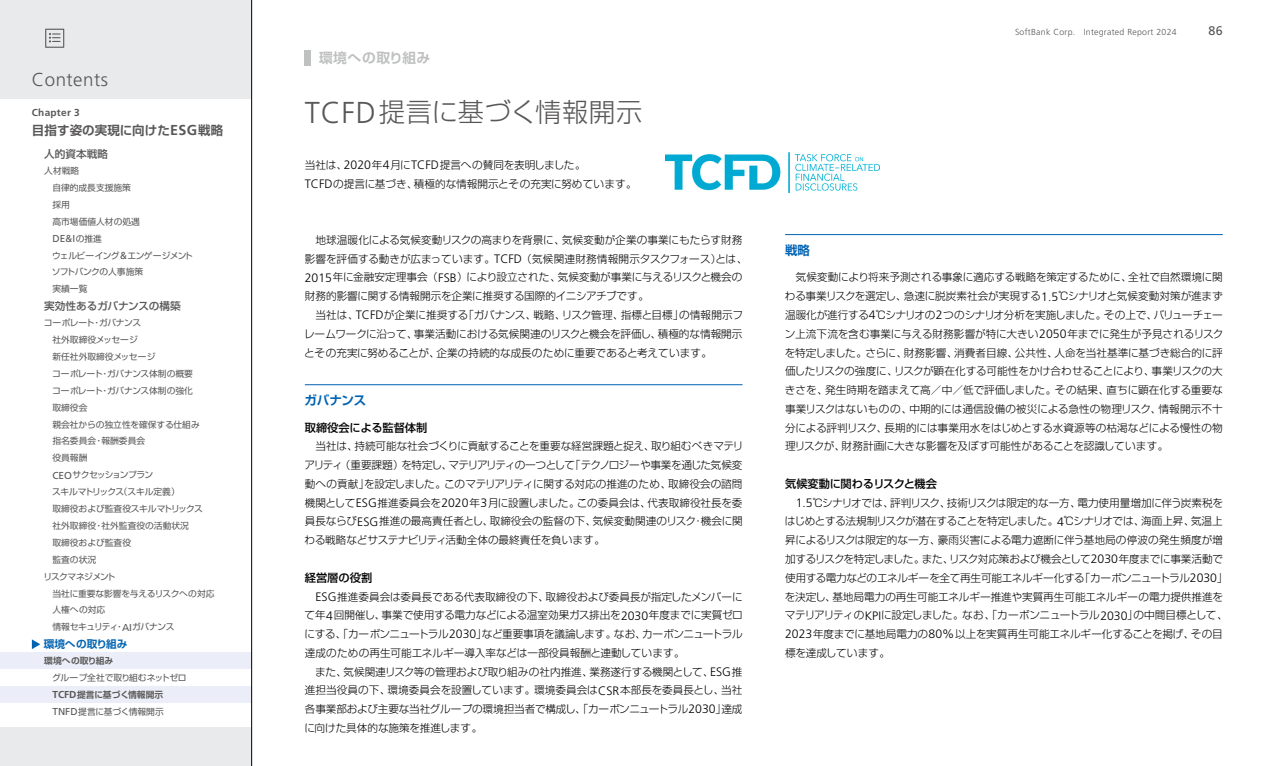
<style>
.page{position:relative;width:1276px;height:766px;background:#fff}
.page>*{position:absolute;margin:0;border:0;box-sizing:border-box;transform-origin:0 0}
.t1{font:300 26.25px "Shin Go Pr 6";letter-spacing:.02em;color:#595757}
.t2{font:300 18.62px "Frutiger LT Pro";letter-spacing:.025em;color:#595757}
.t3{font:700 13.75px "Shin Go Pr 6 De";letter-spacing:.03em;color:#bfc0c0}
.t4{font:700 12.5px "Shin Go Pr 6 De";letter-spacing:.01em;color:#595757}
.t5{font:700 12.5px "Shin Go Pr 6 De";letter-spacing:-.01em;color:#0063b2}
.t6{font:12.5px "Frutiger LT Pro";color:#595757}
.t7{font:500 11.25px "Shin Go Pr 6";color:#000}
.t8{font:500 11.25px "Shin Go Pr 6";letter-spacing:-.03em;color:#000}
.t9{font:300 10.62px/18.8px "Shin Go Pr 6";letter-spacing:-.01em;color:#000;text-align:justify}
.t10{font:500 10.62px "Shin Go Pr 6";color:#595757}
.t11{font:700 10.62px "Shin Go Pr 6 De";color:#0063b2}
.t12{font:700 10.12px "Frutiger LT Pro";letter-spacing:.025em;color:#595757}
.t13{font:10.12px "Frutiger LT Pro";color:#595757}
.t14{font:8.75px/16.9px "Shin Go Pr 6";letter-spacing:-.005em;color:#595757}
.t15{font:8.75px/16.9px "Shin Go Pr 6";letter-spacing:-.05em;color:#595757}
.t16{font:300 8.75px "Frutiger LT Pro";letter-spacing:.03em;color:#595757}
.t17{font:8.75px "Shin Go Pr 6";letter-spacing:-.07em;color:#595757}
.t18{font:700 8.75px "Shin Go Pr 6 De";color:#595757}
.t19{font:8.75px "Shin Go Pr 6";letter-spacing:-.025em;color:#595757}
.t20{font:8.75px "Shin Go Pr 6";letter-spacing:-.035em;color:#595757}
.t21{font:8.75px "Shin Go Pr 6";letter-spacing:-.045em;color:#595757}
.s1{font-family:"Frutiger LT Pro";font-size:14.38px}
.s2{font-family:"Shin Go Pr 6";font-size:8.75px}
.s3{font-family:"Frutiger LT Pro";font-size:10.12px}
.s4{font-family:"Frutiger LT Pro";font-size:30.12px}
.s5{font-family:"Frutiger LT Pro";font-size:12.25px}
</style>
<div class="page">
<img style="left:665px;top:153px;width:214px;height:39px">
<hr style="left:305px;top:384px;width:437px;height:1px;background:#0063b2">
<hr style="left:785px;top:234px;width:437px;height:1px;background:#0063b2">
<div style="left:0;top:0;width:252px;height:765px;background:#e9eaeb"></div>
<div style="left:0;top:99px;width:252px;height:627px;background:#fff"></div>
<svg style="left:45px;top:29px;width:19px;height:19px"></svg>
<div style="left:0;top:686px;width:252px;height:16px;background:#ebeef8"></div>
<svg style="left:32px;top:639px;width:8px;height:10px"></svg>
<div style="left:305px;top:50px;width:6px;height:16px;background:#bfc0c0"></div>
<div style="left:0;top:652px;width:252px;height:17px;background:#ebeef8"></div>
<hr style="left:251px;top:0;width:1px;height:765px;background:#000">
<h2 class="t2" style="left:32px;top:68px;width:78px">Contents</h2>
<p class="t12" style="left:32px;top:106px;width:49px">Chapter 3</p>
<p class="t4" style="left:32px;top:120px;width:193px">目指す姿の実現に向けた<span class="s1">ESG</span>戦略</p>
<p class="t10" style="left:44px;top:145px;width:65px">人的資本戦略</p>
<p class="t14" style="left:52px;top:162px;width:89px;text-indent:-8px">人材戦略<br>自律的成長支援施策採用<br>高市場価値人材の処遇</p>
<p class="t13" style="left:52px;top:232px;width:51px">DE&amp;I<span class="s2">の推進</span></p>
<p class="t15" style="left:52px;top:246px;width:143px">ウェルビーイング<span class="s3">&amp;</span>エンゲージメントソフトバンクの人事施策<br>実績一覧</p>
<p class="t10" style="left:44px;top:297px;width:138px">実効性あるガバナンスの構築</p>
<p class="t21" style="left:44px;top:315px;width:99px">コーポレート・ガバナンス</p>
<p class="t14" style="left:52px;top:330px;width:87px">社外取締役メッセージ</p>
<p class="t14" style="left:52px;top:347px;width:104px">新任社外取締役メッセージ</p>
<p class="t14" style="left:52px;top:364px;width:142px">コーポレート・ガバナンス体制の概要</p>
<p class="t14" style="left:52px;top:381px;width:142px">コーポレート・ガバナンス体制の強化</p>
<p class="t14" style="left:52px;top:398px;width:36px">取締役会</p>
<p class="t14" style="left:52px;top:415px;width:149px">親会社からの独立性を確保する仕組み</p>
<p class="t14" style="left:52px;top:432px;width:94px">指名委員会・報酬委員会</p>
<p class="t14" style="left:52px;top:449px;width:36px">役員報酬</p>
<p class="t17" style="left:52px;top:467px;width:102px"><span class="s3">CEO</span>サクセッションプラン</p>
<p class="t20" style="left:52px;top:484px;width:129px">スキルマトリックス（スキル定義）</p>
<p class="t14" style="left:52px;top:499px;width:152px">取締役および監査役スキルマトリックス</p>
<p class="t14" style="left:52px;top:516px;width:138px">社外取締役・社外監査役の活動状況</p>
<p class="t14" style="left:52px;top:533px;width:80px">取締役および監査役</p>
<p class="t14" style="left:52px;top:550px;width:45px">監査の状況</p>
<p class="t17" style="left:43px;top:569px;width:74px">リスクマネジメント</p>
<p class="t19" style="left:52px;top:586px;width:164px">当社に重要な影響を与えるリスクへの対応</p>
<p class="t14" style="left:52px;top:601px;width:54px">人権への対応</p>
<p class="t15" style="left:52px;top:617px;width:123px">情報セキュリティ・<span class="s3">AI</span>ガバナンス</p>
<p class="t11" style="left:44px;top:635px;width:85px">環境への取り組み</p>
<p class="t18" style="left:44px;top:653px;width:70px">環境への取り組み</p>
<p class="t14" style="left:52px;top:668px;width:136px">グループ全社で取り組むネットゼロ</p>
<p class="t14" style="left:52px;top:702px;width:113px"><span class="s3">TNFD</span>提言に基づく情報開示</p>
<p class="t18" style="left:52px;top:687px;width:112px"><span class="s3">TCFD</span>提言に基づく情報開示</p>
<p class="t3" style="left:319px;top:46px;width:113px">環境への取り組み</p>
<h1 class="t1" style="left:305px;top:91px;width:339px"><span class="s4">TCFD</span>提言に基づく情報開示</h1>
<p class="t9" style="left:305px;top:154px;width:333px">当社は、<span class="s5">2020</span>年<span class="s5">4</span>月に<span class="s5">TCFD</span>提言への賛同を表明しました。<br><span class="s5">TCFD</span>の提言に基づき、積極的な情報開示とその充実に努めています。</p>
<p class="t9" style="left:305px;top:229px;width:444px;text-align:left;text-indent:11px">地球温暖化による気候変動リスクの高まりを背景に、気候変動が企業の事業にもたらす財務影響を評価する動きが広まっています。<span class="s5">TCFD</span> （気候関連財務情報開示タスクフォース）とは、<span class="s5">2015</span>年に金融安定理事会（<span class="s5">FSB</span>）により設立された、気候変動が事業に与えるリスクと機会の財務的影響に関する情報開示を企業に推奨する国際的イニシアチブです。</p>
<p class="t9" style="left:304px;top:304px;width:440px;text-indent:11px">当社は、<span class="s5">TCFD</span>が企業に推奨する「ガバナンス、戦略、リスク管理、指標と目標」の情報開示フレームワークに沿って、事業活動における気候関連のリスクと機会を評価し、積極的な情報開示とその充実に努めることが、企業の持続的な成長のために重要であると考えています。</p>
<p class="t5" style="left:304px;top:390px;width:63px">ガバナンス</p>
<p class="t7" style="left:305px;top:418px;width:124px">取締役会による監督体制</p>
<p class="t9" style="left:304px;top:436px;width:440px;text-indent:11px">当社は、持続可能な社会づくりに貢献することを重要な経営課題と捉え、取り組むべきマテリアリティ（重要課題）を特定し、マテリアリティの一つとして「テクノロジーや事業を通じた気候変動への貢献」を設定しました。このマテリアリティに関する対応の推進のため、取締役会の諮問機関として<span class="s5">ESG</span>推進委員会を<span class="s5">2020</span>年<span class="s5">3</span>月に設置しました。この委員会は、代表取締役社長を委員長ならび<span class="s5">ESG</span>推進の最高責任者とし、取締役会の監督の下、気候変動関連のリスク・機会に関わる戦略などサステナビリティ活動全体の最終責任を負います。</p>
<p class="t7" style="left:305px;top:568px;width:69px">経営層の役割</p>
<p class="t9" style="left:304px;top:586px;width:440px;text-indent:11px"><span class="s5">ESG</span>推進委員会は委員長である代表取締役の下、取締役および委員長が指定したメンバーにて年<span class="s5">4</span>回開催し、事業で使用する電力などによる温室効果ガス排出を<span class="s5">2030</span>年度までに実質ゼロにする、「カーボンニュートラル<span class="s5">2030</span>」など重要事項を議論します。なお、カーボンニュートラル達成のための再生可能エネルギー導入率などは一部役員報酬と連動しています。</p>
<p class="t9" style="left:304px;top:661px;width:440px;text-indent:11px">また、気候関連リスク等の管理および取り組みの社内推進、業務遂行する機関として、<span class="s5">ESG</span>推進担当役員の下、環境委員会を設置しています。環境委員会は<span class="s5">CSR</span>本部長を委員長とし、当社各事業部および主要な当社グループの環境担当者で構成し、「カーボンニュートラル<span class="s5">2030</span>」達成に向けた具体的な施策を推進します。</p>
<p class="t16" style="left:1015px;top:27px;width:163px">SoftBank Corp. Integrated Report 2024</p>
<p class="t6" style="left:1208px;top:23px;width:16px">86</p>
<p class="t5" style="left:785px;top:240px;width:26px">戦略</p>
<p class="t9" style="left:784px;top:267px;width:440px;text-indent:11px">気候変動により将来予測される事象に適応する戦略を策定するために、全社で自然環境に関わる事業リスクを選定し、急速に脱炭素社会が実現する<span class="s5">1.5</span>℃シナリオと気候変動対策が進まず温暖化が進行する<span class="s5">4</span>℃シナリオの<span class="s5">2</span>つのシナリオ分析を実施しました。その上で、バリューチェーン上流下流を含む事業に与える財務影響が特に大きい<span class="s5">2050</span>年までに発生が予見されるリスクを特定しました。さらに、財務影響、消費者目線、公共性、人命を当社基準に基づき総合的に評価したリスクの強度に、リスクが顕在化する可能性をかけ合わせることにより、事業リスクの大きさを、発生時期を踏まえて高／中／低で評価しました。その結果、直ちに顕在化する重要な事業リスクはないものの、中期的には通信設備の被災による急性の物理リスク、情報開示不十分による評判リスク、長期的には事業用水をはじめとする水資源等の枯渇などによる慢性の物理リスクが、財務計画に大きな影響を及ぼす可能性があることを認識しています。</p>
<p class="t8" style="left:785px;top:474px;width:153px">気候変動に関わるリスクと機会</p>
<p class="t9" style="left:785px;top:492px;width:445px;text-align:left;text-indent:11px"><span class="s5">1.5</span>℃シナリオでは、評判リスク、技術リスクは限定的な一方、電力使用量増加に伴う炭素税をはじめとする法規制リスクが潜在することを特定しました。<span class="s5">4</span>℃シナリオでは、海面上昇、気温上昇によるリスクは限定的な一方、豪雨災害による電力遮断に伴う基地局の停波の発生頻度が増加するリスクを特定しました。また、リスク対応策および機会として<span class="s5">2030</span>年度までに事業活動で使用する電力などのエネルギーを全て再生可能エネルギー化する「カーボンニュートラル<span class="s5">2030</span>」を決定し、基地局電力の再生可能エネルギー推進や実質再生可能エネルギーの電力提供推進をマテリアリティの<span class="s5">KPI</span>に設定しました。なお、「カーボンニュートラル<span class="s5">2030</span>」の中間目標として、<span class="s5">2023</span>年度までに基地局電力の<span class="s5">80%</span>以上を実質再生可能エネルギー化することを掲げ、その目標を達成しています。</p>
</div>
